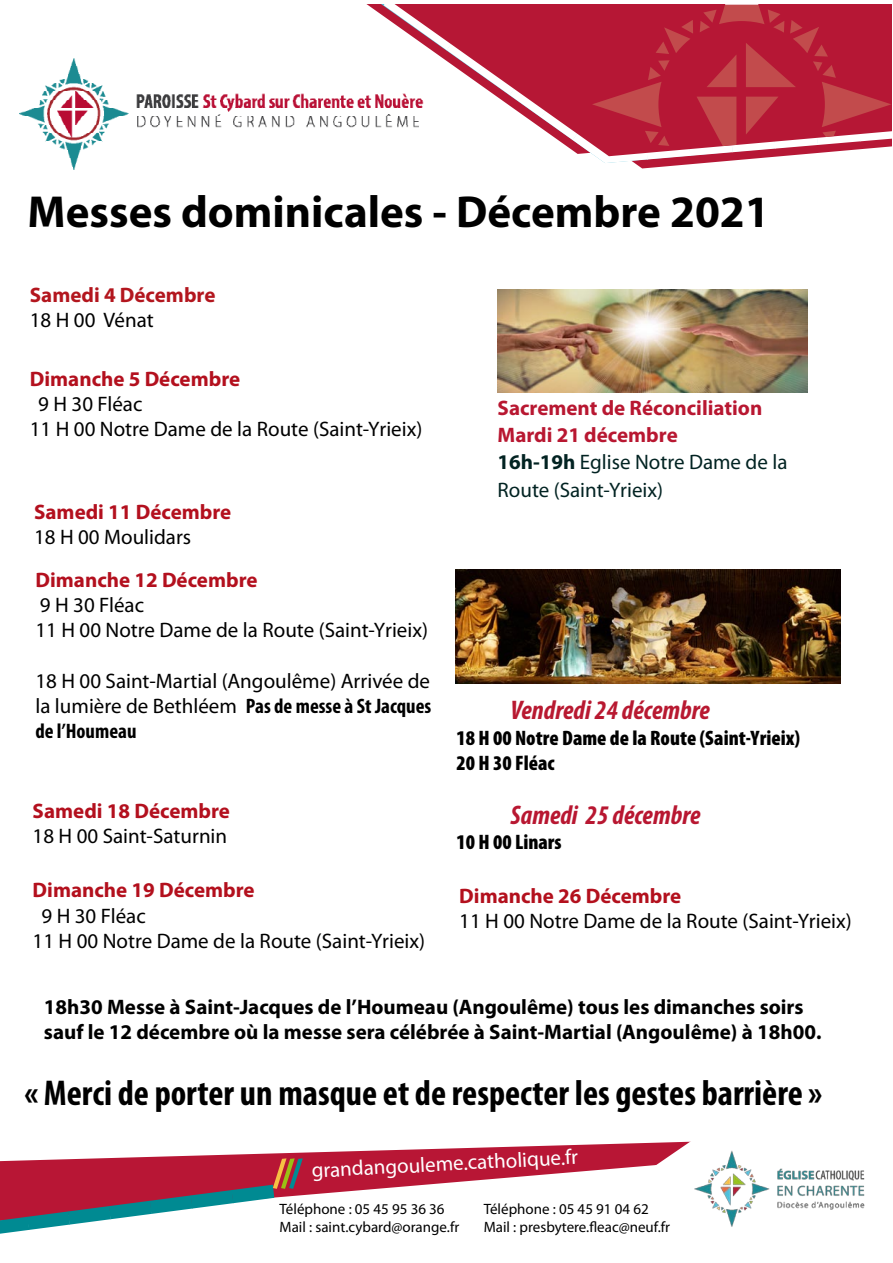
<style>
.page{position:relative;width:893px;height:1263px;background:#fff}
.page>*{position:absolute;margin:0;border:0;box-sizing:border-box;transform-origin:0 0}
.t1{font:700 45px "Myriad Pro";color:#000}
.t2{font:700 condensed 36px "Myriad Pro";color:#000}
.t3{font:italic 700 condensed 27px "Myriad Pro";color:#b81931}
.t4{font:italic 700 condensed 27px "Myriad Pro";color:#b81731}
.t5{font:21px/25.2px "Myriad Pro";color:#000}
.t6{font:700 21px/25.2px "Myriad Pro";color:#000}
.t7{font:700 21px/27px "Myriad Pro";color:#b81731}
.t8{font:700 21px "Myriad Pro";color:#b3101e}
.t9{font:900 condensed 21px/25.2px "Myriad Pro";color:#000}
.t10{font:700 21px "Myriad Pro";color:#b3101d}
.t11{font:21px "Myriad Pro";color:#fff}
.t12{font:700 21px "Myriad Pro";color:#b3161e}
.t13{font:15px/18px "Myriad Pro";color:#000}
.s1{font-weight:700;font-stretch:condensed}
.s2{color:#022322}
.s3{font-weight:400;color:#022322}
</style>
<div class="page">
<svg style="left:113px;top:1146px;width:401px;height:50px;fill:#b81635"></svg>
<svg style="left:514px;top:1141px;width:177px;height:37px;fill:#b81635"></svg>
<svg style="left:379px;top:4px;width:513px;height:165px"></svg>
<img style="left:687px;top:1142px;width:178px;height:85px">
<svg style="left:0;top:1158px;width:303px;height:76px"></svg>
<img style="left:20px;top:58px;width:416px;height:111px">
<img style="left:455px;top:570px;width:385px;height:113px">
<img style="left:497px;top:289px;width:311px;height:104px">
<h1 class="t1" style="left:28px;top:183px;width:744px">Messes dominicales - Décembre 2021</h1>
<p class="t12" style="left:30px;top:281px;width:187px">Samedi 4 Décembre</p>
<p class="t5" style="left:30px;top:307px;width:126px">18 H 00 Vénat</p>
<p class="t8" style="left:30px;top:365px;width:212px">Dimanche 5 Décembre</p>
<p class="t5" style="left:30px;top:391px;width:394px;text-indent:8px">9 H 30 Fléac<br>11 H 00 Notre Dame de la Route (Saint-Yrieix)</p>
<p class="t8" style="left:34px;top:498px;width:199px">Samedi 11 Décembre</p>
<p class="t5" style="left:34px;top:524px;width:159px">18 H 00 Moulidars</p>
<p class="t8" style="left:35px;top:566px;width:224px">Dimanche 12 Décembre</p>
<p class="t5" style="left:35px;top:592px;width:394px">9 H 30 Fléac<br>11 H 00 Notre Dame de la Route (Saint-Yrieix)</p>
<p class="t5" style="left:35px;top:668px;width:397px;text-align:justify">18 H 00 Saint-Martial (Angoulême) Arrivée de la lumière de Bethléem <span class="s1">Pas de messe à St Jacques de l’Houmeau</span></p>
<p class="t8" style="left:33px;top:797px;width:199px">Samedi 18 Décembre</p>
<p class="t5" style="left:33px;top:823px;width:196px">18 H 00 Saint-Saturnin</p>
<p class="t10" style="left:33px;top:877px;width:224px">Dimanche 19 Décembre</p>
<p class="t5" style="left:33px;top:903px;width:394px;text-indent:9px">9 H 30 Fléac<br>11 H 00 Notre Dame de la Route (Saint-Yrieix)</p>
<p class="t7" style="left:497px;top:394px;width:291px">Sacrement de Réconciliation<br>Mardi 21 décembre<br><span class="s2">16h-19h</span> <span class="s3">Eglise Notre Dame de la<br>Route (Saint-Yrieix)</span></p>
<p class="t3" style="left:510px;top:694px;width:201px">Vendredi 24 décembre</p>
<p class="t9" style="left:456px;top:724px;width:345px">18 H 00 Notre Dame de la Route (Saint-Yrieix)<br>20 H 30 Fléac</p>
<p class="t4" style="left:510px;top:798px;width:192px">Samedi 25 décembre</p>
<p class="t9" style="left:456px;top:829px;width:107px">10 H 00 Linars</p>
<p class="t10" style="left:459px;top:882px;width:224px">Dimanche 26 Décembre</p>
<p class="t5" style="left:459px;top:908px;width:394px">11 H 00 Notre Dame de la Route (Saint-Yrieix)</p>
<p class="t6" style="left:44px;top:993px;width:779px">18h30 Messe à Saint-Jacques de l’Houmeau (Angoulême) tous les dimanches soirs sauf le 12 décembre où la messe sera célébrée à Saint-Martial (Angoulême) à 18h00.</p>
<h2 class="t2" style="left:24px;top:1070px;width:799px">« Merci de porter un masque et de respecter les gestes barrière »</h2>
<p class="t11" style="left:311px;top:1158px;width:268px;rotate:-3deg">grandangouleme.catholique.fr</p>
<p class="t13" style="left:484px;top:1199px;width:188px">Téléphone : 05 45 91 04 62<br>Mail : presbytere.fleac@neuf.fr</p>
<p class="t13" style="left:280px;top:1199px;width:181px">Téléphone : 05 45 95 36 36<br>Mail : saint.cybard@orange.fr</p>
</div>
